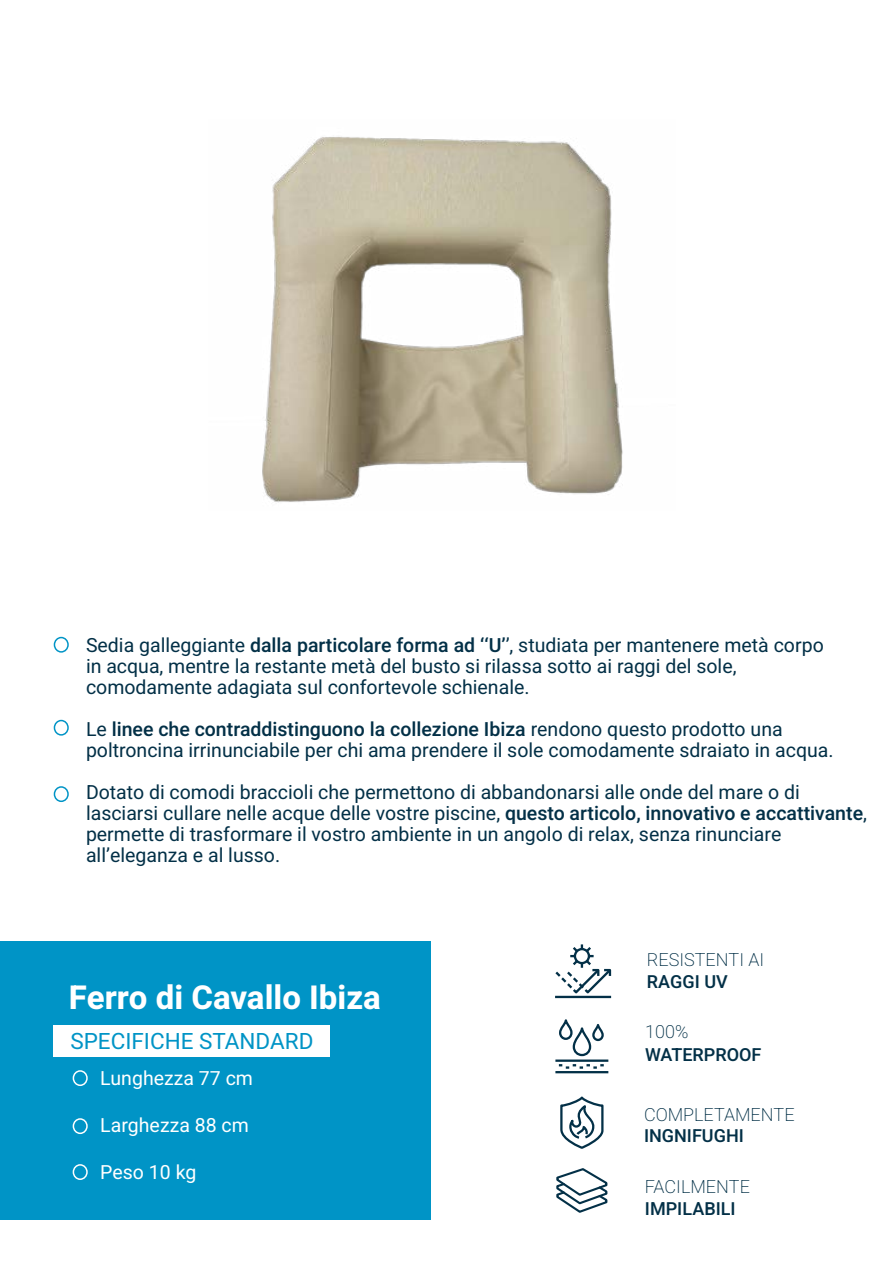
<style>
.page{position:relative;width:893px;height:1263px;background:#fff}
.page>*{position:absolute;margin:0;border:0;box-sizing:border-box;transform-origin:0 0}
.t1{font:700 33px "Heebo";color:#fff}
.t2{font:22.5px "Heebo";color:#0094c6}
.t3{font:19.5px/21px "Heebo";color:#033047}
.t4{font:19.5px "Heebo";color:#fff}
.t5{font:200 18px "Heebo";color:#033047}
.t6{font:500 18px "Heebo";color:#033047}
.s1{font-weight:500}
</style>
<div class="page">
<div style="left:0;top:941px;width:430px;height:278px;background:#0094c6"></div>
<div style="left:54px;top:1025px;width:276px;height:32px;background:#fff"></div>
<hr style="left:555px;top:996px;width:56px;height:2px;background:#033047">
<svg style="left:555px;top:944px;width:57px;height:50px"></svg>
<div style="left:559px;top:1019px;width:14px;height:21px;border:2px solid #033047;border-radius:6px"></div>
<div style="left:592px;top:1024px;width:12px;height:17px;border:2px solid #033047;border-radius:5px"></div>
<div style="left:573px;top:1027px;width:18px;height:29px;border:2px solid #033047;border-radius:8px"></div>
<hr style="left:555px;top:1059px;width:53px;height:3px;background:#033047">
<hr style="left:555px;top:1071px;width:53px;height:2px;background:#033047">
<svg style="left:559px;top:1064px;width:45px;height:5px"></svg>
<svg style="left:556px;top:1168px;width:52px;height:45px"></svg>
<svg style="left:560px;top:1096px;width:44px;height:53px"></svg>
<div style="left:54px;top:637px;width:15px;height:16px;border:2px solid #0094c6;border-radius:50%"></div>
<div style="left:54px;top:720px;width:15px;height:16px;border:2px solid #0094c6;border-radius:50%"></div>
<div style="left:54px;top:786px;width:15px;height:16px;border:2px solid #0094c6;border-radius:50%"></div>
<div style="left:73px;top:1070px;width:15px;height:16px;border:2px solid #fff;border-radius:50%"></div>
<div style="left:73px;top:1118px;width:15px;height:16px;border:2px solid #fff;border-radius:50%"></div>
<div style="left:73px;top:1164px;width:15px;height:16px;border:2px solid #fff;border-radius:50%"></div>
<img style="left:262px;top:136px;width:361px;height:367px">
<p class="t3" style="left:86px;top:634px;width:739px">Sedia galleggiante <span class="s1">dalla particolare forma ad ‘‘U’</span>’, studiata per mantenere metà corpo in acqua, mentre la restante metà del busto si rilassa sotto ai raggi del sole, comodamente adagiata sul confortevole schienale.</p>
<p class="t3" style="left:86px;top:718px;width:749px">Le <span class="s1">linee che contraddistinguono la collezione Ibiza</span> rendono questo prodotto una poltroncina irrinunciabile per chi ama prendere il sole comodamente sdraiato in acqua.</p>
<p class="t3" style="left:86px;top:781px;width:782px">Dotato di comodi braccioli che permettono di abbandonarsi alle onde del mare o di lasciarsi cullare nelle acque delle vostre piscine, <span class="s1">questo articolo, innovativo e accattivante</span>, permette di trasformare il vostro ambiente in un angolo di relax, senza rinunciare all’eleganza e al lusso.</p>
<h1 class="t1" style="left:69px;top:974px;width:314px">Ferro di Cavallo Ibiza</h1>
<p class="t2" style="left:70px;top:1025px;width:245px">SPECIFICHE STANDARD</p>
<p class="t4" style="left:100px;top:1065px;width:154px">Lunghezza 77 cm</p>
<p class="t4" style="left:100px;top:1112px;width:150px">Larghezza 88 cm</p>
<p class="t4" style="left:100px;top:1158px;width:98px">Peso 10 kg</p>
<p class="t5" style="left:647px;top:947px;width:119px">RESISTENTI AI</p>
<p class="t6" style="left:647px;top:969px;width:82px">RAGGI UV</p>
<p class="t5" style="left:645px;top:1019px;width:45px">100%</p>
<p class="t6" style="left:645px;top:1042px;width:118px">WATERPROOF</p>
<p class="t5" style="left:644px;top:1102px;width:152px">COMPLETAMENTE</p>
<p class="t6" style="left:644px;top:1123px;width:101px">INGNIFUGHI</p>
<p class="t5" style="left:645px;top:1174px;width:106px">FACILMENTE</p>
<p class="t6" style="left:645px;top:1196px;width:92px">IMPILABILI</p>
</div>
